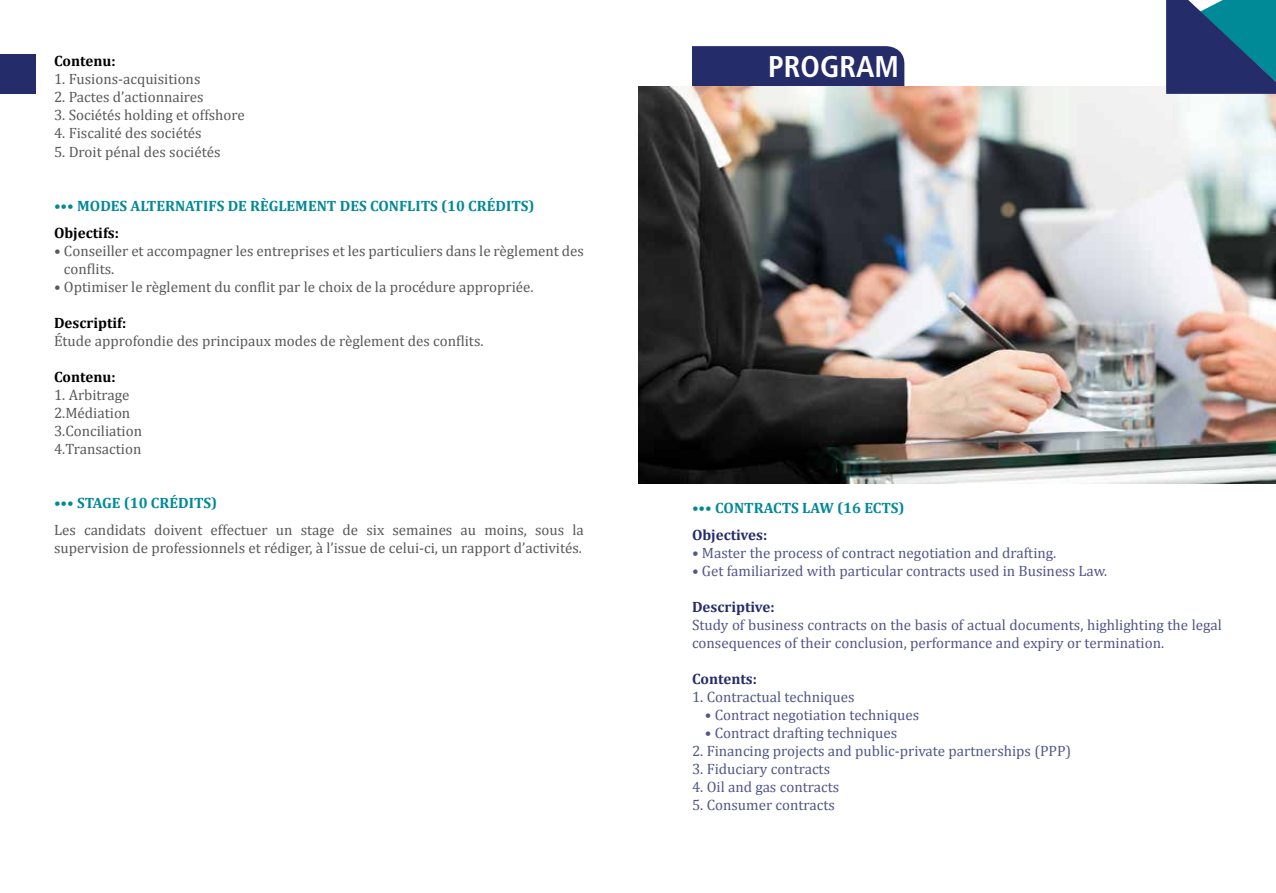
<style>
.page{position:relative;width:1276px;height:893px;background:#fff}
.page>*{position:absolute;margin:0;border:0;box-sizing:border-box;transform-origin:0 0}
.t1{font:700 condensed 30px "Frutiger";color:#fff}
.t2{font:15px/18px "Cambria";color:#58595b}
.t3{font:15px/18px "Cambria";color:#515788}
.t4{font:700 15px "Cambria";color:#008996}
.t5{font:700 15px "Cambria";color:#000}
.t6{font:700 15px "Cambria";color:#252c6a}
</style>
<div class="page">
<div style="left:692px;top:46px;width:212px;height:41px;background:#252c6a"></div>
<img style="left:638px;top:87px;width:638px;height:396px">
<svg style="left:1166px;top:0;width:110px;height:94px;background:#1e4f7b"></svg>
<div style="left:0;top:54px;width:35px;height:40px;background:#252c6a"></div>
<p class="t5" style="left:54px;top:50px;width:63px">CONTENU:</p>
<p class="t2" style="left:54px;top:69px;width:148px">1. Fusions-acquisitions</p>
<p class="t2" style="left:54px;top:87px;width:151px">2. Pactes d’actionnaires</p>
<p class="t2" style="left:54px;top:105px;width:192px">3. Sociétés holding et offshore</p>
<p class="t2" style="left:54px;top:123px;width:149px">4. Fiscalité des sociétés</p>
<p class="t2" style="left:54px;top:143px;width:168px">5. Droit pénal des sociétés</p>
<p class="t4" style="left:54px;top:196px;width:482px">••• MODES ALTERNATIFS DE RÈGLEMENT DES CONFLITS (10 CRÉDITS)</p>
<p class="t5" style="left:54px;top:222px;width:66px">OBJECTIFS:</p>
<p class="t2" style="left:64px;top:242px;width:521px;text-indent:-10px">• Conseiller et accompagner les entreprises et les particuliers dans le règlement des conflits.</p>
<p class="t2" style="left:54px;top:278px;width:481px">• Optimiser le règlement du conflit par le choix de la procédure appropriée.</p>
<p class="t5" style="left:54px;top:312px;width:74px">DESCRIPTIF:</p>
<p class="t2" style="left:54px;top:332px;width:431px">Étude approfondie des principaux modes de règlement des conflits.</p>
<p class="t5" style="left:54px;top:366px;width:63px">CONTENU:</p>
<p class="t2" style="left:54px;top:386px;width:90px">1. Arbitrage<br>2.Médiation<br>3.Conciliation<br>4.Transaction</p>
<p class="t4" style="left:54px;top:492px;width:165px">••• STAGE (10 CRÉDITS)</p>
<p class="t2" style="left:54px;top:520px;width:531px">Les candidats doivent effectuer un stage de six semaines au moins, sous la supervision de professionnels et rédiger, à l’issue de celui-ci, un rapport d’activités.</p>
<h1 class="t1" style="left:768px;top:48px;width:132px">PROGRAM</h1>
<p class="t4" style="left:692px;top:498px;width:182px">••• CONTRACTS LAW (16 ECTS</p>
<p class="t4" style="left:898px;top:498px;width:8px">)</p>
<p class="t6" style="left:692px;top:524px;width:77px">OBJECTIVES:</p>
<p class="t3" style="left:692px;top:544px;width:366px">• Master the process of contract negotiation and drafting.</p>
<p class="t3" style="left:692px;top:562px;width:417px">• Get familiarized with particular contracts used in Business Law.</p>
<p class="t6" style="left:692px;top:596px;width:84px">DESCRIPTIVE:</p>
<p class="t3" style="left:692px;top:616px;width:531px">Study of business contracts on the basis of actual documents, highlighting the legal consequences of their conclusion, performance and expiry or termination.</p>
<p class="t6" style="left:692px;top:668px;width:66px">CONTENTS:</p>
<p class="t3" style="left:692px;top:688px;width:164px">1. Contractual techniques</p>
<p class="t3" style="left:705px;top:706px;width:216px">• Contract negotiation techniques</p>
<p class="t3" style="left:705px;top:724px;width:194px">• Contract drafting techniques</p>
<p class="t3" style="left:692px;top:742px;width:381px">2. Financing projects and public-private partnerships (PPP)</p>
<p class="t3" style="left:692px;top:760px;width:140px">3. Fiduciary contracts</p>
<p class="t3" style="left:692px;top:778px;width:149px">4. Oil and gas contracts</p>
<p class="t3" style="left:692px;top:796px;width:144px">5. Consumer contracts</p>
</div>
